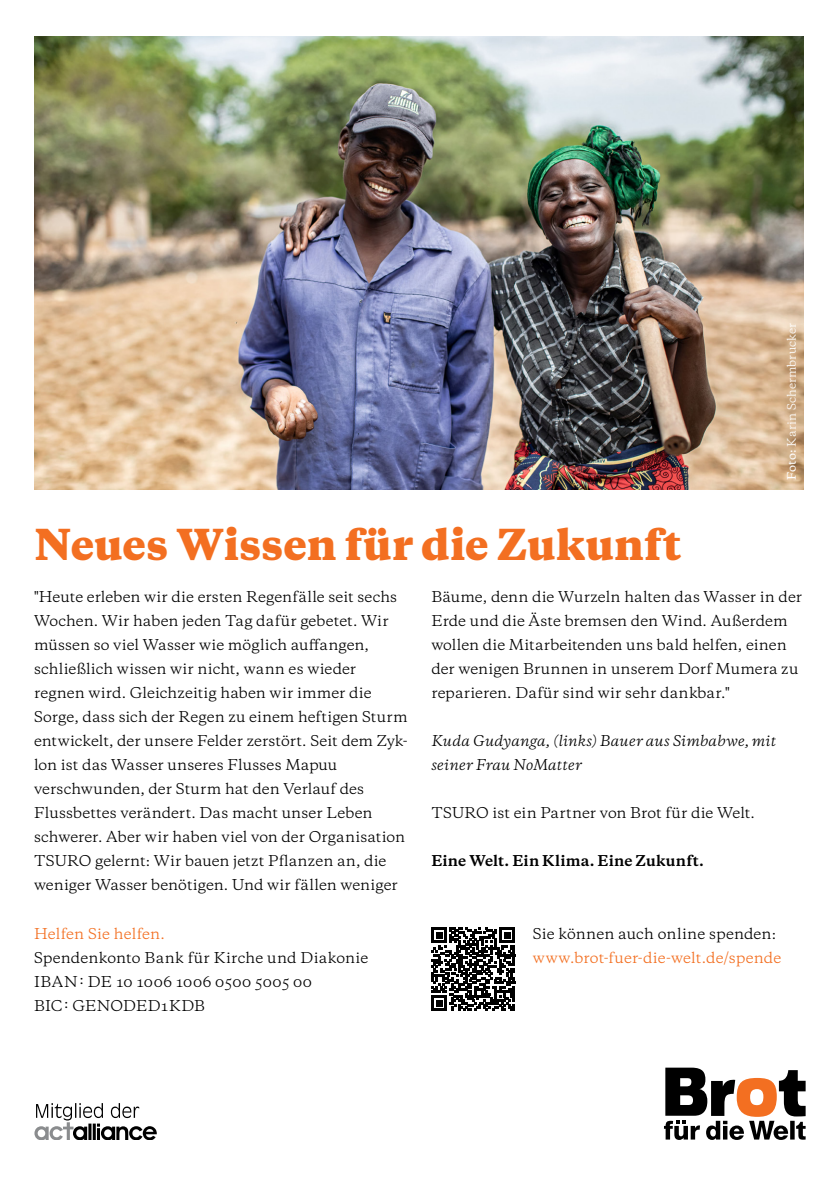
<style>
.page{position:relative;width:840px;height:1191px;background:#fff}
.page>*{position:absolute;margin:0;border:0;box-sizing:border-box;transform-origin:0 0}
.t1{font:800 40px "Galaxie Copernicus";letter-spacing:.005em;color:#f36f21}
.Fliesstext{font:14px/24px "Galaxie Copernicus";letter-spacing:.005em;color:#000}
.Fliesstext-2{font:14px/24px "Galaxie Copernicus";letter-spacing:.01em;color:#f36f21}
.Fliesstext-3{font:italic 14px/24px "Galaxie Copernicus";letter-spacing:.01em;color:#000}
.Fliesstext-4{font:700 14px "Galaxie Copernicus";letter-spacing:.015em;color:#000}
.t2{font:11px "Galaxie Copernicus";letter-spacing:.005em;color:#fff}
.s1{font-weight:500}
.s2{color:#f36f21}
.s3{color:#000}
</style>
<div class="page">
<svg style="left:34px;top:1103px;width:123px;height:36px"></svg>
<img style="left:34px;top:36px;width:769px;height:453px">
<svg style="left:664px;top:1067px;width:141px;height:73px"></svg>
<svg style="left:431px;top:927px;width:84px;height:84px"></svg>
<hr style="left:431px;top:1008px;width:16px;height:3px;background:#000">
<div style="left:435px;top:999px;width:7px;height:7px;background:#000"></div>
<p class="t2" style="left:783px;top:480px;width:158px;rotate:-90deg"><span class="s1">Foto:</span> Karin Schermbrucker</p>
<p class="t1" style="left:34px;top:518px;width:647px">Neues Wissen für die Zukunft</p>
<p class="Fliesstext" style="left:34px;top:584px;width:375px">"Heute erleben wir die ersten Regenfälle seit sechs Wochen. Wir haben jeden Tag dafür gebetet. Wir müssen so viel Wasser wie möglich auffangen, schließlich wissen wir nicht, wann es wieder regnen wird. Gleichzeitig haben wir immer die Sorge, dass sich der Regen zu einem heftigen Sturm entwickelt, der unsere Felder zerstört. Seit dem Zyk&shy;lon ist das Wasser unseres Flusses Mapuu verschwunden, der Sturm hat den Verlauf des Flussbettes verändert. Das macht unser Leben schwerer. Aber wir haben viel von der Organisation TSURO gelernt: Wir bauen jetzt Pflanzen an, die weniger Wasser benötigen. Und wir fällen weniger</p>
<p class="Fliesstext" style="left:431px;top:584px;width:372px">Bäume, denn die Wurzeln halten das Wasser in der Erde und die Äste bremsen den Wind. Außerdem wollen die Mitarbeitenden uns bald helfen, einen der wenigen Brunnen in unserem Dorf Mumera zu reparieren. Dafür sind wir sehr dankbar."</p>
<p class="Fliesstext-3" style="left:431px;top:728px;width:346px">Kuda Gudyanga, (links) Bauer aus Simbabwe, mit seiner Frau NoMatter</p>
<p class="Fliesstext" style="left:431px;top:800px;width:325px">TSURO ist ein Partner von Brot für die Welt.</p>
<p class="Fliesstext-4" style="left:431px;top:851px;width:274px">Eine Welt. Ein Klima. Eine Zukunft.</p>
<p class="Fliesstext" style="left:34px;top:921px;width:335px"><span class="s2">Helfen Sie helfen.<br></span>Spendenkonto Bank für Kirche und Diakonie<br>IBAN : DE 10 1006 1006 0500 5005 00<br>BIC : GENODED1KDB</p>
<p class="Fliesstext-2" style="left:532px;top:921px;width:250px"><span class="s3">Sie können auch online spenden: </span>www.brot-fuer-die-welt.de/spende</p>
</div>
